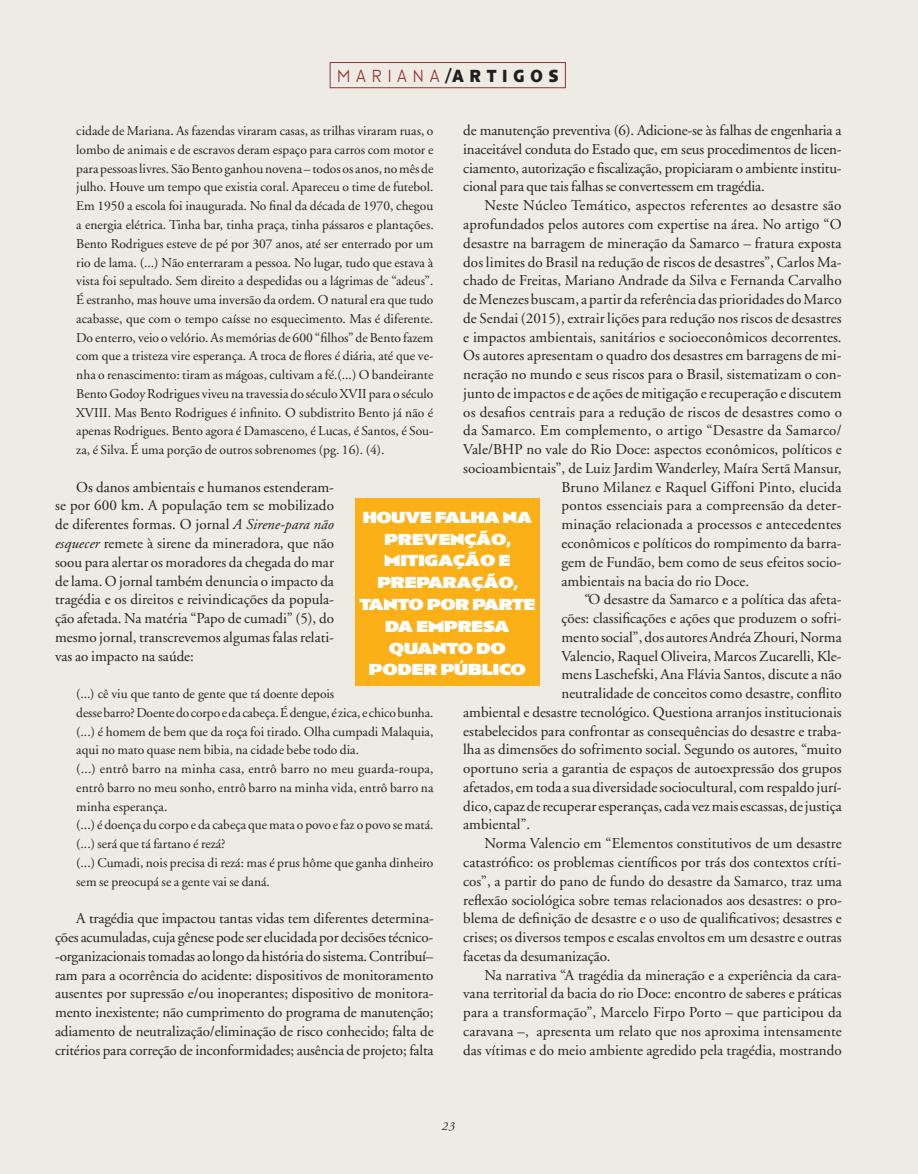
<style>
.page{position:relative;width:918px;height:1174px;background:#fff}
.page>*{position:absolute;margin:0;border:0;box-sizing:border-box;transform-origin:0 0}
.t1{font:700 18px "Anisette Petite";letter-spacing:.415em;color:#231f20;scale:.9 1}
.t2{font:900 16.5px/21.8px "Anisette Petite";letter-spacing:-.01em;color:#fff;text-align:center}
.t3{font:15px/18.8px "Adobe Garamond";letter-spacing:.005em;color:#231f20;text-align:justify}
.t4{font:13.5px/18.8px "Adobe Garamond";color:#231f20;text-align:justify}
.t5{font:italic 12px "Adobe Garamond";color:#231f20}
.s1{font-weight:300;color:#92342e}
.s2{font-style:italic}
</style>
<div class="page">
<div style="left:0;top:0;width:13px;height:1173px;background:#eeebe4"></div>
<div style="left:10px;top:0;width:908px;height:1173px;background:#eeebe4"></div>
<div style="left:330px;top:62px;width:236px;height:26px;border:1px solid #92342e"></div>
<div style="left:355px;top:497px;width:185px;height:188px;background:#fbb017"></div>
<p class="t1" style="left:337px;top:66px;width:247px"><span class="s1">MARIANA</span>/ARTIGOS</p>
<p class="t3" style="left:463px;top:121px;width:380px">de manutenção preventiva (6). Adicione-se às falhas de engenharia a inaceitável conduta do Estado que, em seus procedimentos de licen&shy;ciamento, autorização e fiscalização, propiciaram o ambiente institu&shy;cional para que tais falhas se convertessem em tragédia.</p>
<p class="t3" style="left:484px;top:196px;width:359px">Neste Núcleo Temático, aspectos referentes ao desastre são</p>
<p class="t3" style="left:463px;top:215px;width:380px">aprofundados pelos autores com expertise na área. No artigo “O</p>
<p class="t3" style="left:463px;top:234px;width:380px">desastre na barragem de mineração da Samarco – fratura exposta</p>
<p class="t3" style="left:463px;top:253px;width:380px">dos limites do Brasil na redução de riscos de desastres”, Carlos Ma-</p>
<p class="t3" style="left:463px;top:271px;width:380px">chado de Freitas, Mariano Andrade da Silva e Fernanda Carvalho</p>
<p class="t3" style="left:463px;top:290px;width:380px">de Menezes buscam, a partir da referência das prioridades do Marco</p>
<p class="t3" style="left:463px;top:309px;width:380px">de Sendai (2015), extrair lições para redução nos riscos de desastres</p>
<p class="t3" style="left:463px;top:328px;width:380px">e impactos ambientais, sanitários e socioeconômicos decorrentes.</p>
<p class="t3" style="left:463px;top:346px;width:380px">Os autores apresentam o quadro dos desastres em barragens de mi-</p>
<p class="t3" style="left:463px;top:365px;width:380px">neração no mundo e seus riscos para o Brasil, sistematizam o con-</p>
<p class="t3" style="left:463px;top:384px;width:380px">junto de impactos e de ações de mitigação e recuperação e discutem</p>
<p class="t3" style="left:463px;top:403px;width:380px">os desafios centrais para a redução de riscos de desastres como o</p>
<p class="t3" style="left:463px;top:421px;width:380px">da Samarco. Em complemento, o artigo “Desastre da Samarco/</p>
<p class="t3" style="left:463px;top:440px;width:380px">Vale/BHP no vale do Rio Doce: aspectos econômicos, políticos e</p>
<p class="t3" style="left:463px;top:459px;width:380px">socioambientais”, de Luiz Jardim Wanderley, Maíra Sertã Mansur,</p>
<p class="t3" style="left:561px;top:478px;width:281px">Bruno Milanez e Raquel Giffoni Pinto, elucida</p>
<p class="t3" style="left:561px;top:496px;width:282px">pontos essenciais para a compreensão da deter-</p>
<p class="t3" style="left:561px;top:515px;width:281px">minação relacionada a processos e antecedentes</p>
<p class="t3" style="left:561px;top:534px;width:282px">econômicos e políticos do rompimento da barra-</p>
<p class="t3" style="left:561px;top:553px;width:282px">gem de Fundão, bem como de seus efeitos socio-</p>
<p class="t3" style="left:561px;top:571px;width:189px">ambientais na bacia do rio Doce.</p>
<p class="t3" style="left:583px;top:590px;width:260px"><span class="s2">“</span>O desastre da Samarco e a política das afeta-</p>
<p class="t3" style="left:561px;top:609px;width:282px">ções: classificações e ações que produzem o sofri-</p>
<p class="t3" style="left:561px;top:628px;width:282px">mento social”, dos autores Andréa Zhouri, Norma</p>
<p class="t3" style="left:561px;top:646px;width:282px">Valencio, Raquel Oliveira, Marcos Zucarelli, Kle-</p>
<p class="t3" style="left:561px;top:665px;width:282px">mens Laschefski, Ana Flávia Santos, discute a não</p>
<p class="t3" style="left:561px;top:684px;width:282px">neutralidade de conceitos como desastre, conflito</p>
<p class="t3" style="left:463px;top:703px;width:380px">ambiental e desastre tecnológico. Questiona arranjos institucionais</p>
<p class="t3" style="left:463px;top:721px;width:380px">estabelecidos para confrontar as consequências do desastre e traba-</p>
<p class="t3" style="left:463px;top:740px;width:380px">lha as dimensões do sofrimento social. Segundo os autores, “muito</p>
<p class="t3" style="left:463px;top:759px;width:380px">oportuno seria a garantia de espaços de autoexpressão dos grupos</p>
<p class="t3" style="left:463px;top:778px;width:380px">afetados, em toda a sua diversidade sociocultural, com respaldo jurí-</p>
<p class="t3" style="left:463px;top:796px;width:380px">dico, capaz de recuperar esperanças, cada vez mais escassas, de justiça</p>
<p class="t3" style="left:463px;top:815px;width:69px">ambiental”.</p>
<p class="t3" style="left:484px;top:834px;width:359px">Norma Valencio em “Elementos constitutivos de um desastre</p>
<p class="t3" style="left:463px;top:853px;width:380px">catastrófico: os problemas científicos por trás dos contextos críti-</p>
<p class="t3" style="left:463px;top:871px;width:380px">cos”, a partir do pano de fundo do desastre da Samarco, traz uma</p>
<p class="t3" style="left:463px;top:890px;width:380px">reflexão sociológica sobre temas relacionados aos desastres: o pro-</p>
<p class="t3" style="left:463px;top:909px;width:380px">blema de definição de desastre e o uso de qualificativos; desastres e</p>
<p class="t3" style="left:463px;top:928px;width:380px">crises; os diversos tempos e escalas envoltos em um desastre e outras</p>
<p class="t3" style="left:463px;top:946px;width:149px">facetas da desumanização.</p>
<p class="t3" style="left:484px;top:965px;width:359px">Na narrativa “A tragédia da mineração e a experiência da cara-</p>
<p class="t3" style="left:463px;top:984px;width:380px">vana territorial da bacia do rio Doce: encontro de saberes e práticas</p>
<p class="t3" style="left:463px;top:1003px;width:380px">para a transformação”, Marcelo Firpo Porto – que participou da</p>
<p class="t3" style="left:463px;top:1021px;width:380px">caravana –, apresenta um relato que nos aproxima intensamente</p>
<p class="t3" style="left:463px;top:1040px;width:380px">das vítimas e do meio ambiente agredido pela tragédia, mostrando</p>
<p class="t4" style="left:76px;top:122px;width:359px">cidade de Mariana. As fazendas viraram casas, as trilhas viraram ruas, o lombo de animais e de escravos deram espaço para carros com motor e para pessoas livres. São Bento ganhou novena – todos os anos, no mês de julho. Houve um tempo que existia coral. Apareceu o time de futebol.<br>Em 1950 a escola foi inaugurada. No final da década de 1970, chegou a energia elétrica. Tinha bar, tinha praça, tinha pássaros e plantações.<br>Bento Rodrigues esteve de pé por 307 anos, até ser enterrado por um rio de lama. (...) Não enterraram a pessoa. No lugar, tudo que estava à vista foi sepultado. Sem direito a despedidas ou a lágrimas de “adeus”.<br>É estranho, mas houve uma inversão da ordem. O natural era que tudo acabasse, que com o tempo caísse no esquecimento. Mas é diferente.<br>Do enterro, veio o velório. As memórias de 600 “filhos” de Bento fazem com que a tristeza vire esperança. A troca de flores é diária, até que ve&shy;nha o renascimento: tiram as mágoas, cultivam a fé.(...) O bandeirante Bento Godoy Rodrigues viveu na travessia do século XVII para o século XVIII. Mas Bento Rodrigues é infinito. O subdistrito Bento já não é apenas Rodrigues. Bento agora é Damasceno, é Lucas, é Santos, é Sou&shy;za, é Silva. É uma porção de outros sobrenomes (pg. 16). (4).</p>
<p class="t3" style="left:55px;top:478px;width:281px;text-indent:21px">Os danos ambientais e humanos estenderam&shy;se por 600 km. A população tem se mobilizado de diferentes formas. O jornal <span class="s2">A Sirene-para não esquecer</span> remete à sirene da mineradora, que não soou para alertar os moradores da chegada do mar de lama. O jornal também denuncia o impacto da tragédia e os direitos e reivindicações da popula&shy;ção afetada. Na matéria “Papo de cumadi” (5), do mesmo jornal, transcrevemos algumas falas relati&shy;vas ao impacto na saúde:</p>
<p class="t4" style="left:76px;top:684px;width:359px;text-align:left">(...) cê viu que tanto de gente que tá doente depois<br>desse barro? Doente do corpo e da cabeça. É dengue, é zica, e chico bunha. (...) é homem de bem que da roça foi tirado. Olha cumpadi Malaquia, aqui no mato quase nem bibia, na cidade bebe todo dia.<br>(...) entrô barro na minha casa, entrô barro no meu guarda-roupa, entrô barro no meu sonho, entrô barro na minha vida, entrô barro na minha esperança.<br>(...) é doença du corpo e da cabeça que mata o povo e faz o povo se matá. (...) será que tá fartano é rezá?<br>(...) Cumadi, nois precisa di rezá: mas é prus hôme que ganha dinheiro sem se preocupá se a gente vai se daná.</p>
<p class="t3" style="left:55px;top:909px;width:380px;text-indent:21px">A tragédia que impactou tantas vidas tem diferentes determina&shy;ções acumuladas, cuja gênese pode ser elucidada por decisões técnico--organizacionais tomadas ao longo da história do sistema. Contribuí– ram para a ocorrência do acidente: dispositivos de monitoramento ausentes por supressão e/ou inoperantes; dispositivo de monitora&shy;mento inexistente; não cumprimento do programa de manutenção; adiamento de neutralização/eliminação de risco conhecido; falta de critérios para correção de inconformidades; ausência de projeto; falta</p>
<p class="t2" style="left:359px;top:506px;width:178px">HOUVE FALHA NA<br>PREVENÇÃO,<br>MITIGAÇÃO E<br>PREPARAÇÃO,<br>TANTO POR PARTE<br>DA EMPRESA<br>QUANTO DO<br>PODER PÚBLICO</p>
<p class="t5" style="left:442px;top:1119px;width:15px">23</p>
</div>
